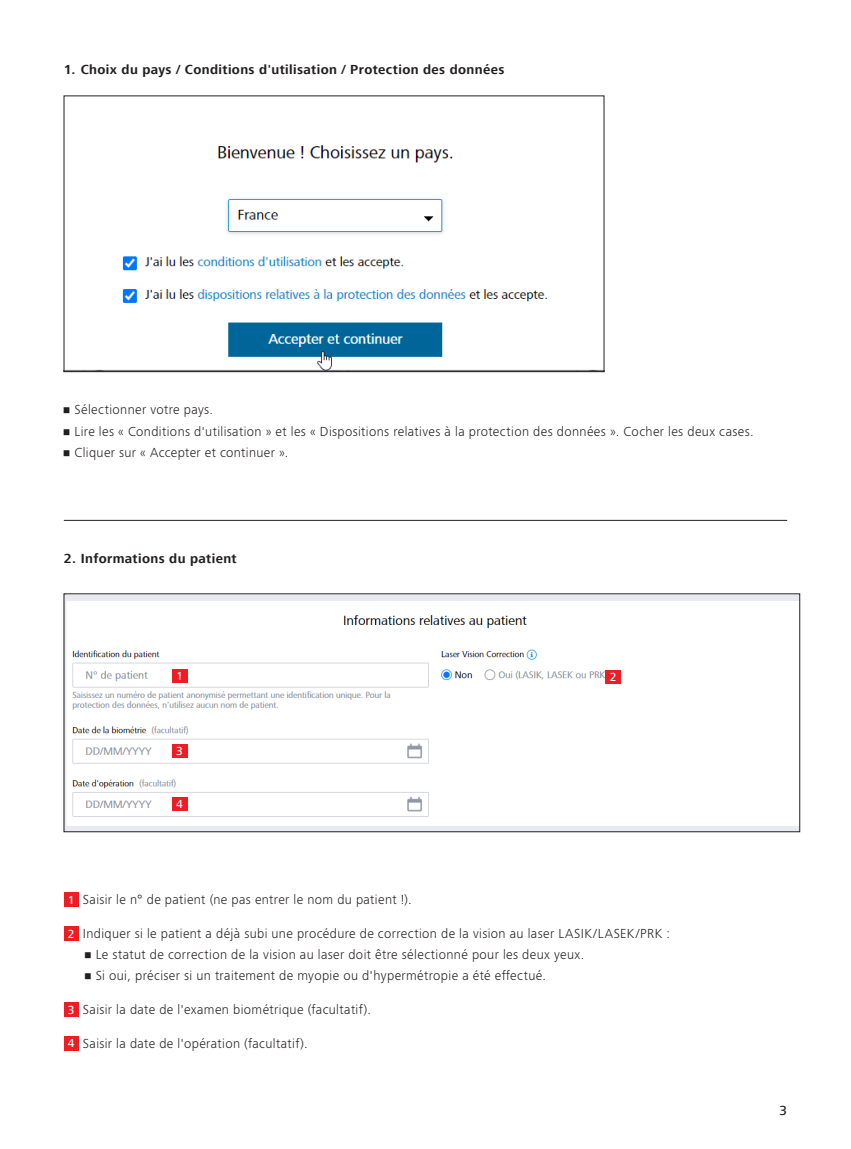
<style>
.page{position:relative;width:851px;height:1149px;background:#fff}
.page>*{position:absolute;margin:0;border:0;box-sizing:border-box;transform-origin:0 0}
.t1{font:300 13.5px "ZEISS Frutiger Next W1 G";letter-spacing:.03em;color:#231f20}
.t2{font:700 13.5px "ZEISS Frutiger Next W1 G";letter-spacing:.03em;color:#231f20}
.t3{font:500 13.5px "ZEISS Frutiger Next W1 G";color:#231f20}
.t4{font:500 12px "ZEISS Frutiger Next W1 G";color:#fff}
.s1{font-weight:500;font-size:12px;color:#fff}
</style>
<div class="page">
<hr style="left:64px;top:520px;width:723px;height:1px;background:#231f20">
<div style="left:64px;top:891px;width:15px;height:15px;background:#ee1d23"></div>
<div style="left:64px;top:925px;width:15px;height:15px;background:#ee1d23"></div>
<div style="left:64px;top:1001px;width:15px;height:15px;background:#ee1d23"></div>
<div style="left:64px;top:1035px;width:15px;height:15px;background:#ee1d23"></div>
<img style="left:66px;top:145px;width:536px;height:225px">
<div style="left:64px;top:96px;width:540px;height:276px;border:1px solid #231f20"></div>
<img style="left:66px;top:595px;width:731px;height:234px">
<div style="left:172px;top:668px;width:15px;height:14px;background:#ee1d23"></div>
<div style="left:172px;top:743px;width:15px;height:14px;background:#ee1d23"></div>
<div style="left:172px;top:796px;width:15px;height:14px;background:#ee1d23"></div>
<div style="left:605px;top:669px;width:15px;height:14px;background:#ee1d23"></div>
<p class="t2" style="left:64px;top:62px;width:442px">1. Choix du pays / Conditions d'utilisation / Protection des données</p>
<p class="t1" style="left:64px;top:400px;width:151px">• Sélectionner votre pays.</p>
<p class="t1" style="left:64px;top:421px;width:691px">• Lire les « Conditions d'utilisation » et les « Dispositions relatives à la protection des données ». Cocher les deux cases.</p>
<p class="t1" style="left:64px;top:443px;width:226px">• Cliquer sur « Accepter et continuer ».</p>
<p class="t2" style="left:64px;top:550px;width:174px">2. Informations du patient</p>
<p class="t4" style="left:176px;top:669px;width:8px">1</p>
<p class="t4" style="left:176px;top:744px;width:8px">3</p>
<p class="t4" style="left:176px;top:796px;width:8px">4</p>
<p class="t4" style="left:609px;top:670px;width:8px">2</p>
<p class="t1" style="left:68px;top:890px;width:345px"><span class="s1">1</span> Saisir le n° de patient (ne pas entrer le nom du patient !).</p>
<p class="t1" style="left:68px;top:923px;width:603px"><span class="s1">2</span> Indiquer si le patient a déjà subi une procédure de correction de la vision au laser LASIK/LASEK/PRK :</p>
<p class="t1" style="left:85px;top:944px;width:500px">• Le statut de correction de la vision au laser doit être sélectionné pour les deux yeux.</p>
<p class="t1" style="left:85px;top:966px;width:462px">• Si oui, préciser si un traitement de myopie ou d'hypermétropie a été effectué.</p>
<p class="t1" style="left:68px;top:999px;width:304px"><span class="s1">3</span> Saisir la date de l'examen biométrique (facultatif).</p>
<p class="t1" style="left:68px;top:1033px;width:241px"><span class="s1">4</span> Saisir la date de l'opération (facultatif).</p>
<p class="t3" style="left:779px;top:1102px;width:9px">3</p>
</div>
